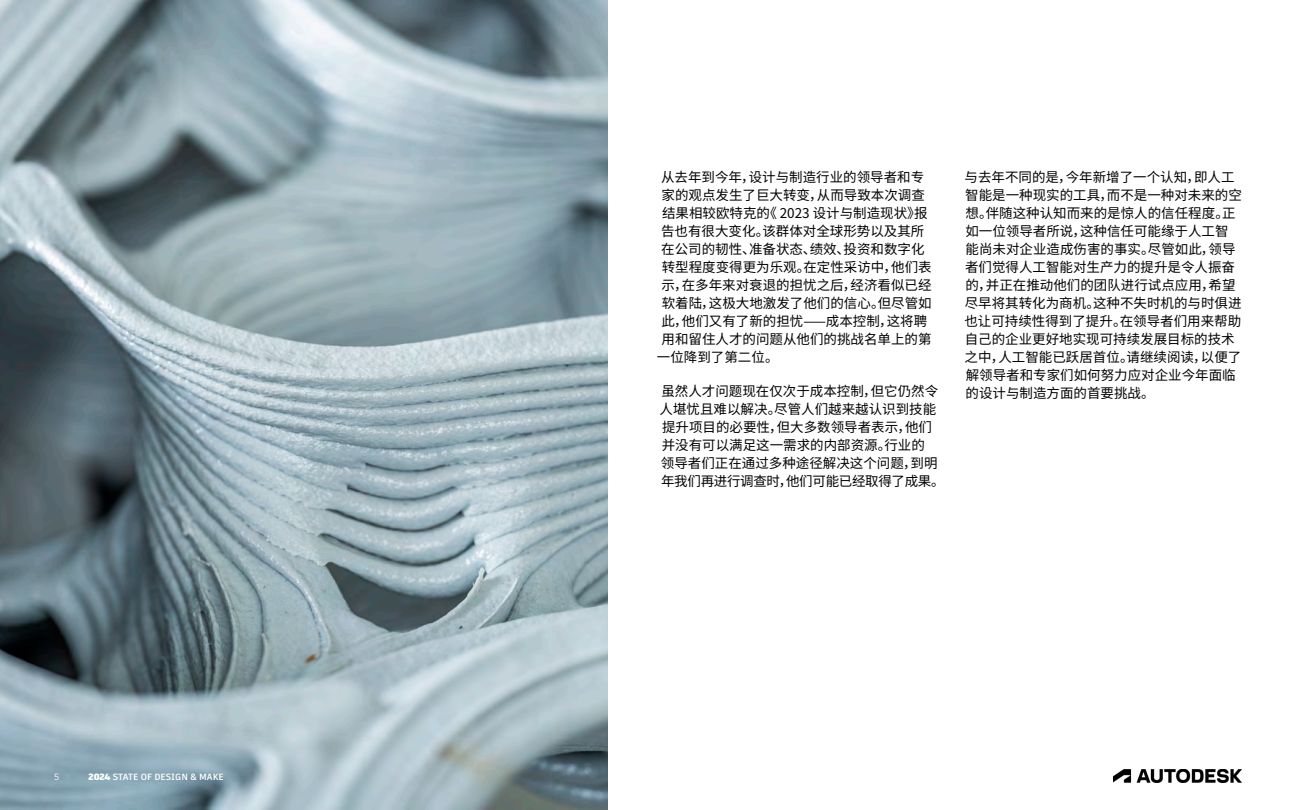
<style>
.page{position:relative;width:1296px;height:810px;background:#fff}
.page>*{position:absolute;margin:0;border:0;box-sizing:border-box;transform-origin:0 0}
.PRY2___Body_Copy{font:13.5px/18px "Noto Sans SC";color:#000}
.t1{font:700 9px "Artifakt Element";color:#fff}
.t2{font:9px "Artifakt Element";color:#fff}
.s1{font-weight:900}
</style>
<div class="page">
<img style="left:1113px;top:770px;width:129px;height:13px">
<img style="left:0;top:0;width:608px;height:810px">
<p class="t2" style="left:54px;top:770px;width:7px">5</p>
<p class="t1" style="left:89px;top:770px;width:137px"><span class="s1">2024</span> STATE OF DESIGN &amp; MAKE</p>
<p class="PRY2___Body_Copy" style="left:661px;top:168px;width:265px">从去年到今年，设计与制造行业的领导者和专</p>
<p class="PRY2___Body_Copy" style="left:662px;top:186px;width:265px">家的观点发生了巨大转变，从而导致本次调查</p>
<p class="PRY2___Body_Copy" style="left:662px;top:204px;width:267px">结果相较欧特克的《 2023 设计与制造现状》报</p>
<p class="PRY2___Body_Copy" style="left:661px;top:222px;width:265px">告也有很大变化。该群体对全球形势以及其所</p>
<p class="PRY2___Body_Copy" style="left:661px;top:240px;width:265px">在公司的韧性、准备状态、绩效、投资和数字化</p>
<p class="PRY2___Body_Copy" style="left:662px;top:258px;width:271px">转型程度变得更为乐观。在定性采访中，他们表</p>
<p class="PRY2___Body_Copy" style="left:662px;top:276px;width:271px">示，在多年来对衰退的担忧之后，经济看似已经</p>
<p class="PRY2___Body_Copy" style="left:662px;top:294px;width:271px">软着陆，这极大地激发了他们的信心。但尽管如</p>
<p class="PRY2___Body_Copy" style="left:662px;top:312px;width:267px">此，他们又有了新的担忧——成本控制，这将聘</p>
<p class="PRY2___Body_Copy" style="left:662px;top:330px;width:271px">用和留住人才的问题从他们的挑战名单上的第</p>
<p class="PRY2___Body_Copy" style="left:657px;top:348px;width:123px">一位降到了第二位。</p>
<p class="PRY2___Body_Copy" style="left:660px;top:382px;width:287px">虽然人才问题现在仅次于成本控制，但它仍然令人堪忧且难以解决。尽管人们越来越认识到技能提升项目的必要性，但大多数领导者表示，他们并没有可以满足这一需求的内部资源。行业的<br>领导者们正在通过多种途径解决这个问题，到明年我们再进行调查时，他们可能已经取得了成果。</p>
<p class="PRY2___Body_Copy" style="left:964px;top:168px;width:279px">与去年不同的是，今年新增了一个认知，即人工智能是一种现实的工具，而不是一种对未来的空想。伴随这种认知而来的是惊人的信任程度。正如一位领导者所说，这种信任可能缘于人工智能尚未对企业造成伤害的事实。尽管如此，领导者们觉得人工智能对生产力的提升是令人振奋的，并正在推动他们的团队进行试点应用，希望尽早将其转化为商机。这种不失时机的与时俱进也让可持续性得到了提升。在领导者们用来帮助自己的企业更好地实现可持续发展目标的技术之中，人工智能已跃居首位。请继续阅读，以便了解领导者和专家们如何努力应对企业今年面临的设计与制造方面的首要挑战。</p>
</div>
